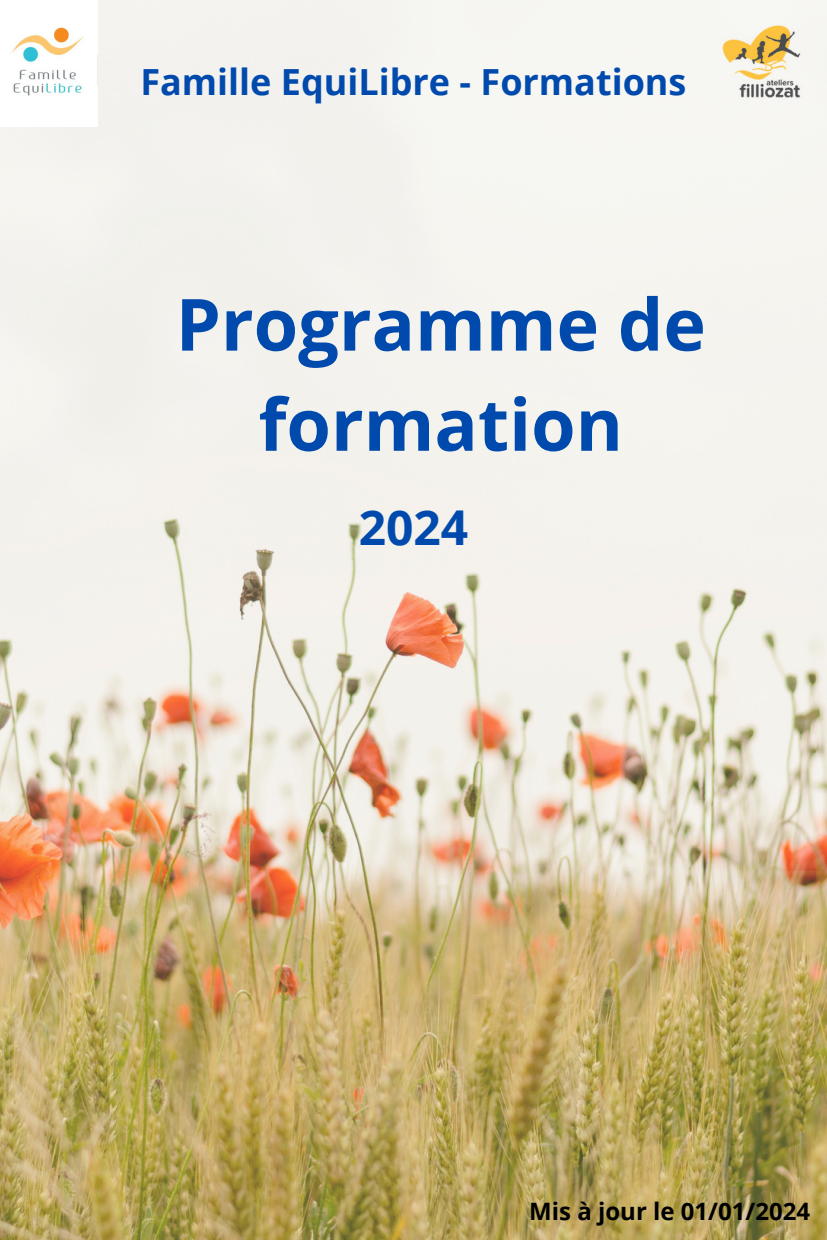
<style>
.page{position:relative;width:827px;height:1240px;background:#fff}
.page>*{position:absolute;margin:0;border:0;box-sizing:border-box;transform-origin:0 0}
.t1{font:700 72px/100.2px "Open Sans";color:#004aad;text-align:center}
.t2{font:700 48px "Open Sans";color:#004aad}
.t3{font:700 36px "Open Sans";color:#004aad}
.t4{font:700 24px "Open Sans";color:#000}
</style>
<div class="page">
<img style="left:0;top:0;width:827px;height:1240px">
<img style="left:697px;top:0;width:129px;height:126px">
<img style="left:0;top:0;width:98px;height:126px">
<p class="t3" style="left:140px;top:57px;width:547px">Famille EquiLibre - Formations</p>
<h1 class="t1" style="left:176px;top:273px;width:532px">Programme de formation</h1>
<h2 class="t2" style="left:359px;top:494px;width:111px">2024</h2>
<p class="t4" style="left:529px;top:1194px;width:283px">Mis à jour le 01/01/2024</p>
</div>
